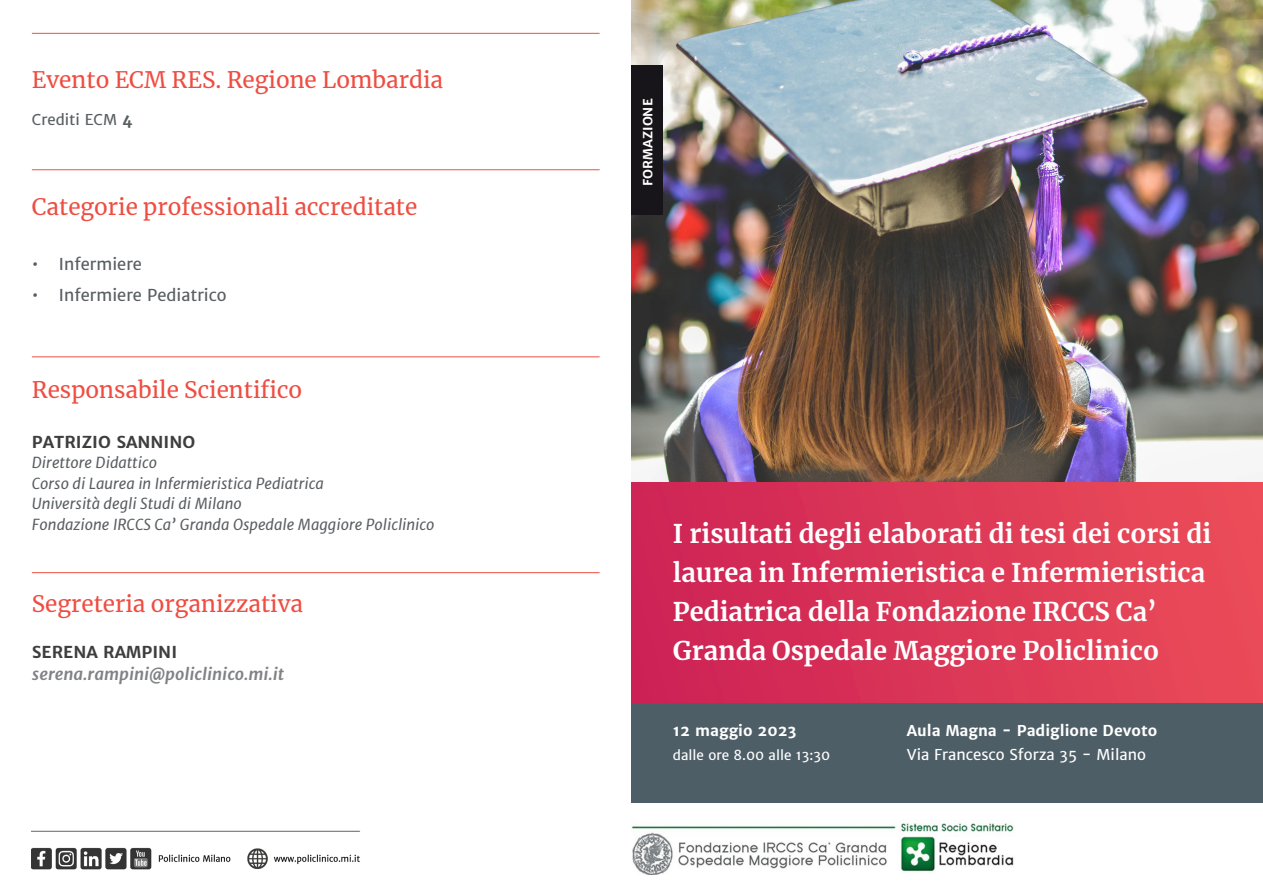
<style>
.page{position:relative;width:1263px;height:893px;background:#fff}
.page>*{position:absolute;margin:0;border:0;box-sizing:border-box;transform-origin:0 0}
.t1{font:700 25.5px/39px "Merriweather";color:#fff}
.t2{font:22.5px "Merriweather";color:#ef4d41}
.t3{font:16.5px "Merriweather Sans";color:#595e61}
.t4{font:italic 700 16.5px "Merriweather Sans";color:#808285}
.t5{font:700 16.5px "Merriweather Sans";color:#3e3e3f}
.t6{font:italic 15px/20.5px "Merriweather Sans";color:#595e61}
.t7{font:700 15px "Merriweather Sans";color:#fff}
.t8{font:15px "Merriweather Sans";color:#fff}
.t9{font:15px "Merriweather Sans";color:#595e61}
.t10{font:13.5px "Merriweather Sans";color:#fff}
.t11{font:700 12.75px "Merriweather Sans";color:#fff}
.s1{font-weight:700}
</style>
<div class="page">
<img style="left:631px;top:0;width:632px;height:483px">
<div style="left:631px;top:688px;width:632px;height:115px;background:#4e5e66"></div>
<div style="left:631px;top:483px;width:632px;height:220px;background:linear-gradient(to right,#cd2256,#eb4d58)"></div>
<div style="left:631px;top:65px;width:32px;height:150px;background:#17151a"></div>
<hr style="left:32px;top:33px;width:568px;height:1px;background:#ef4d41">
<img style="left:631px;top:823px;width:383px;height:52px">
<img style="left:32px;top:830px;width:328px;height:40px">
<hr style="left:32px;top:169px;width:568px;height:1px;background:#ef4d41">
<hr style="left:32px;top:356px;width:568px;height:1px;background:#ef4d41">
<hr style="left:32px;top:572px;width:568px;height:1px;background:#ef4d41">
<p class="t2" style="left:32px;top:64px;width:413px">Evento ECM RES. Regione Lombardia</p>
<p class="t9" style="left:32px;top:110px;width:102px">Crediti ECM <span class="s1">4</span></p>
<p class="t2" style="left:32px;top:192px;width:387px">Categorie professionali accreditate</p>
<p class="t3" style="left:32px;top:253px;width:112px">• Infermiere</p>
<p class="t3" style="left:32px;top:284px;width:196px">• Infermiere Pediatrico</p>
<p class="t2" style="left:32px;top:374px;width:272px">Responsabile Scientifico</p>
<p class="t5" style="left:32px;top:431px;width:165px">PATRIZIO SANNINO</p>
<p class="t6" style="left:32px;top:452px;width:404px">Direttore Didattico<br>Corso di Laurea in Infermieristica Pediatrica<br>Università degli Studi di Milano<br>Fondazione IRCCS Ca’ Granda Ospedale Maggiore Policlinico</p>
<p class="t2" style="left:32px;top:588px;width:273px">Segreteria organizzativa</p>
<p class="t5" style="left:32px;top:641px;width:147px">SERENA RAMPINI</p>
<p class="t4" style="left:32px;top:663px;width:254px">serena.rampini@policlinico.mi.it</p>
<p class="t11" style="left:640px;top:186px;width:89px;rotate:-90deg">FORMAZIONE</p>
<p class="t1" style="left:673px;top:513px;width:540px">I risultati degli elaborati di tesi dei corsi di laurea in Infermieristica e Infermieristica Pediatrica della Fondazione IRCCS Ca’ Granda Ospedale Maggiore Policlinico</p>
<p class="t7" style="left:673px;top:720px;width:125px">12 maggio 2023</p>
<p class="t10" style="left:673px;top:746px;width:159px">dalle ore 8.00 alle 13:30</p>
<p class="t7" style="left:907px;top:720px;width:252px">Aula Magna - Padiglione Devoto</p>
<p class="t8" style="left:907px;top:744px;width:241px">Via Francesco Sforza 35 - Milano</p>
</div>
